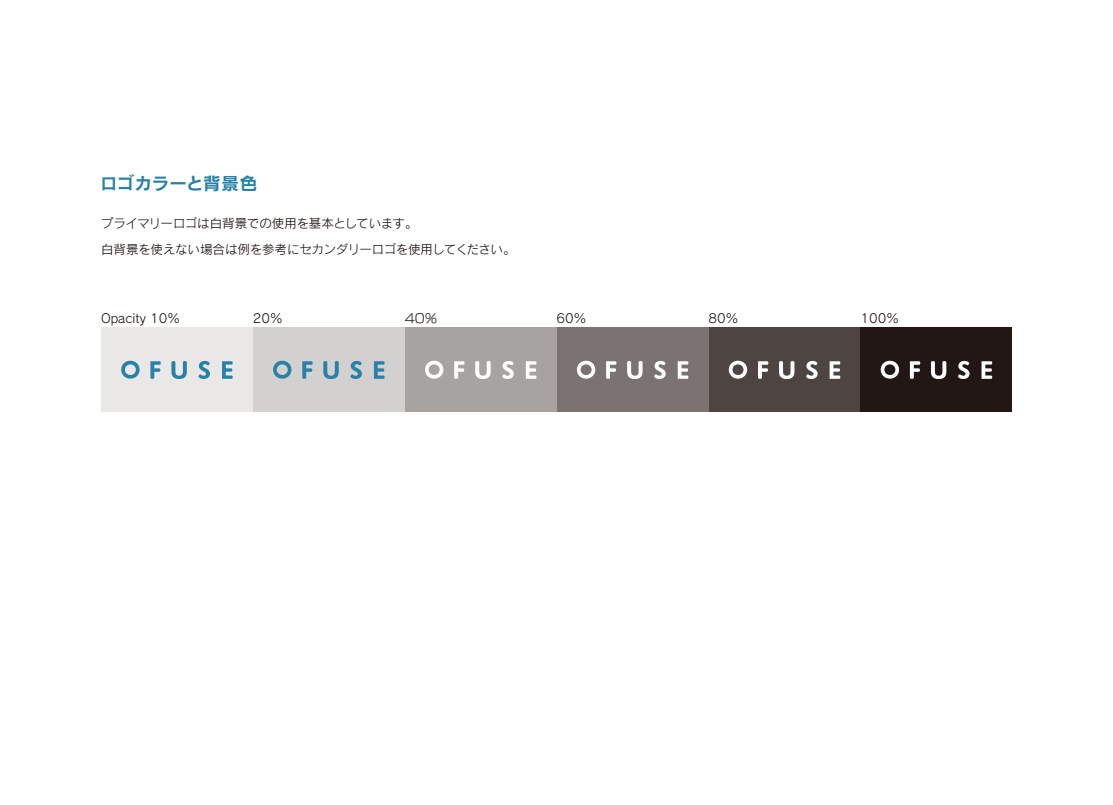
<style>
.page{position:relative;width:1113px;height:805px;background:#fff}
.page>*{position:absolute;margin:0;border:0;box-sizing:border-box;transform-origin:0 0}
.t1{font:17.5px "Rodin Pro N B";letter-spacing:-.005em;color:#2882a7}
.t2{font:12.5px/25px "Rodin Pro N M";letter-spacing:-.02em;color:#221714}
.t3{font:12.5px "Rodin Pro N M";color:#221714}
.t4{font:12.5px "New Rodin Pro N M";color:#221714}
</style>
<div class="page">
<div style="left:101px;top:327px;width:152px;height:85px;background:#e9e8e7"></div>
<svg style="left:171px;top:361px;width:16px;height:18px"></svg>
<svg style="left:199px;top:361px;width:11px;height:18px"></svg>
<svg style="left:150px;top:361px;width:11px;height:18px"></svg>
<svg style="left:222px;top:361px;width:11px;height:18px"></svg>
<svg style="left:121px;top:360px;width:19px;height:18px"></svg>
<div style="left:405px;top:327px;width:152px;height:85px;background:#a7a3a1"></div>
<svg style="left:475px;top:361px;width:15px;height:18px"></svg>
<svg style="left:502px;top:361px;width:12px;height:18px"></svg>
<svg style="left:454px;top:361px;width:10px;height:18px"></svg>
<svg style="left:526px;top:361px;width:10px;height:18px"></svg>
<svg style="left:425px;top:360px;width:18px;height:18px"></svg>
<div style="left:253px;top:327px;width:152px;height:85px;background:#d3d1d0"></div>
<svg style="left:323px;top:361px;width:16px;height:18px"></svg>
<svg style="left:350px;top:361px;width:12px;height:18px"></svg>
<svg style="left:302px;top:361px;width:11px;height:18px"></svg>
<svg style="left:374px;top:361px;width:11px;height:18px"></svg>
<svg style="left:273px;top:360px;width:18px;height:18px"></svg>
<div style="left:557px;top:327px;width:151px;height:85px;background:#7a7372"></div>
<svg style="left:627px;top:361px;width:15px;height:18px"></svg>
<svg style="left:654px;top:361px;width:11px;height:18px"></svg>
<svg style="left:606px;top:361px;width:10px;height:18px"></svg>
<svg style="left:678px;top:361px;width:10px;height:18px"></svg>
<svg style="left:577px;top:360px;width:18px;height:18px"></svg>
<div style="left:708px;top:327px;width:152px;height:85px;background:#4e4543"></div>
<div style="left:860px;top:327px;width:152px;height:85px;background:#221714"></div>
<svg style="left:779px;top:361px;width:15px;height:18px"></svg>
<svg style="left:806px;top:361px;width:11px;height:18px"></svg>
<svg style="left:758px;top:361px;width:10px;height:18px"></svg>
<svg style="left:829px;top:361px;width:11px;height:18px"></svg>
<svg style="left:729px;top:360px;width:18px;height:18px"></svg>
<svg style="left:931px;top:361px;width:15px;height:18px"></svg>
<svg style="left:958px;top:361px;width:11px;height:18px"></svg>
<svg style="left:910px;top:361px;width:10px;height:18px"></svg>
<svg style="left:981px;top:361px;width:11px;height:18px"></svg>
<svg style="left:880px;top:360px;width:19px;height:18px"></svg>
<h1 class="t1" style="left:100px;top:172px;width:158px">ロゴカラーと背景色</h1>
<p class="t2" style="left:101px;top:211px;width:416px">プライマリーロゴは白背景での使用を基本としています。<br>白背景を使えない場合は例を参考にセカンダリーロゴを使用してください。</p>
<p class="t3" style="left:101px;top:310px;width:80px">Opacity 10%</p>
<p class="t3" style="left:253px;top:310px;width:31px">20%</p>
<p class="t4" style="left:405px;top:307px;width:34px">40%</p>
<p class="t3" style="left:556px;top:310px;width:31px">60%</p>
<p class="t3" style="left:708px;top:310px;width:31px">80%</p>
<p class="t3" style="left:860px;top:310px;width:40px">100%</p>
</div>
